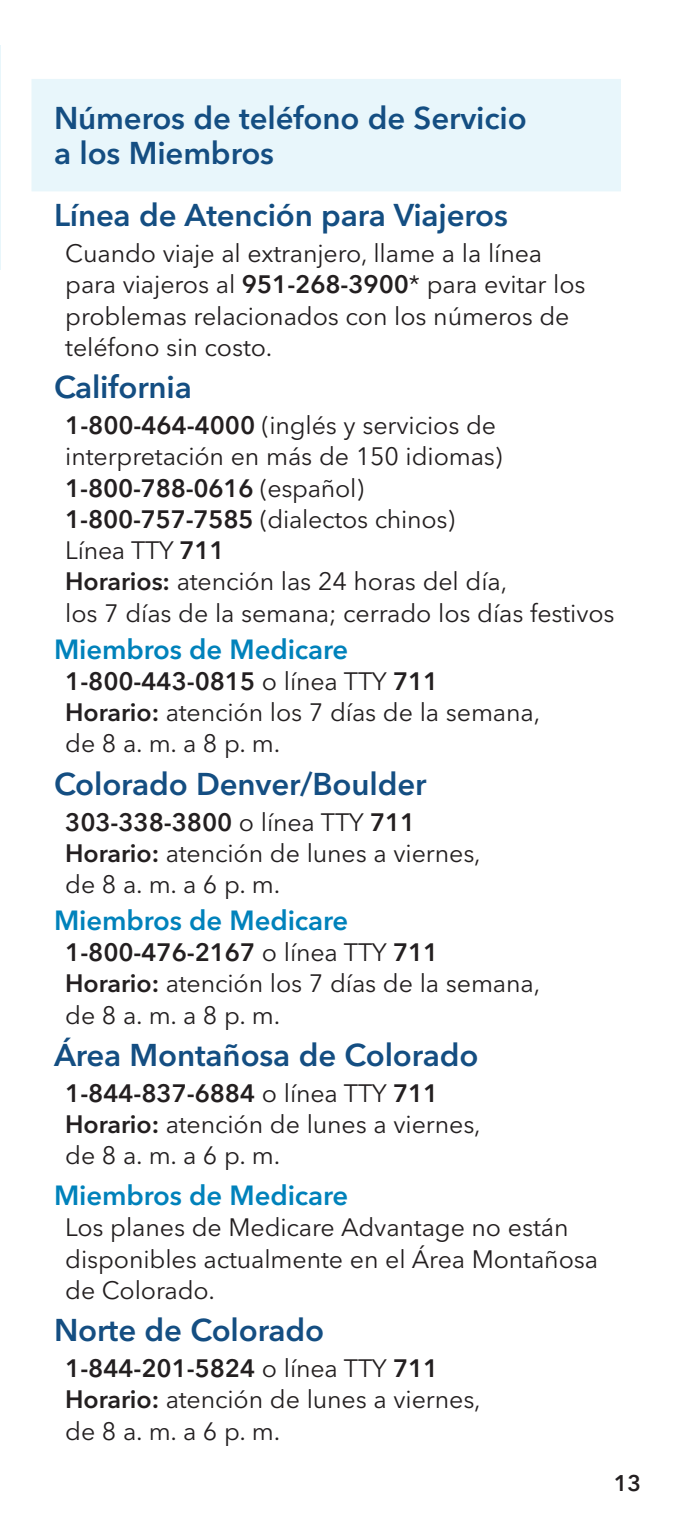
<style>
.page{position:relative;width:675px;height:1530px;background:#fff}
.page>*{position:absolute;margin:0;border:0;box-sizing:border-box;transform-origin:0 0}
.Service_Area{font:600 31.25px/35px "Avenir Next LT Pro";letter-spacing:-.005em;color:#144e82}
.Service_Subhead{font:600 27.5px "Avenir Next LT Pro";letter-spacing:-.005em;color:#0082bb}
.Service_Hours{font:25px/31.2px "Avenir Next LT Pro";letter-spacing:-.005em;color:#231f20}
.Service_Info{font:25px/31.2px "Avenir Next LT Pro";letter-spacing:-.005em;color:#231f20}
.Service_Info-2{font:600 25px "Avenir Next LT Pro";letter-spacing:-.005em;color:#231f20}
.t1{font:600 22.5px "Avenir Next LT Pro";color:#231f20}
.s1{font-weight:600}
.s2{font-weight:400}
</style>
<div class="page">
<hr style="left:0;top:45px;width:1px;height:225px;background:#e8f6fb">
<div style="left:32px;top:79px;width:589px;height:112px;background:#e8f6fb"></div>
<p class="Service_Area" style="left:54px;top:100px;width:474px">Números de teléfono de Servicio a los Miembros</p>
<p class="Service_Area" style="left:54px;top:198px;width:456px">Línea de Atención para Viajeros</p>
<p class="Service_Info" style="left:65px;top:238px;width:522px">Cuando viaje al extranjero, llame a la línea para viajeros al <span class="s1">951-268-3900</span>* para evitar los problemas relacionados con los números de teléfono sin costo.</p>
<p class="Service_Area" style="left:54px;top:370px;width:140px">California</p>
<p class="Service_Info" style="left:65px;top:410px;width:439px"><span class="s1">1-800-464-4000</span> (inglés y servicios de interpretación en más de 150 idiomas)</p>
<p class="Service_Info-2" style="left:65px;top:473px;width:300px">1-800-788-0616 <span class="s2">(español)</span></p>
<p class="Service_Info" style="left:65px;top:504px;width:391px"><span class="s1">1-800-757-7585</span> (dialectos chinos)<br>Línea TTY <span class="s1">711</span></p>
<p class="Service_Hours" style="left:65px;top:566px;width:551px"><span class="s1">Horarios:</span> atención las 24 horas del día,<br>los 7 días de la semana; cerrado los días festivos</p>
<p class="Service_Subhead" style="left:54px;top:632px;width:296px">Miembros de Medicare</p>
<p class="Service_Info-2" style="left:65px;top:666px;width:375px">1-800-443-0815 <span class="s2">o línea TTY</span> 711</p>
<p class="Service_Hours" style="left:65px;top:697px;width:477px"><span class="s1">Horario:</span> atención los 7 días de la semana, de 8 a. m. a 8 p. m.</p>
<p class="Service_Area" style="left:54px;top:766px;width:374px">Colorado Denver/Boulder</p>
<p class="Service_Info-2" style="left:65px;top:807px;width:352px">303-338-3800 <span class="s2">o línea TTY</span> 711</p>
<p class="Service_Hours" style="left:65px;top:837px;width:417px"><span class="s1">Horario:</span> atención de lunes a viernes, de 8 a. m. a 6 p. m.</p>
<p class="Service_Subhead" style="left:54px;top:904px;width:296px">Miembros de Medicare</p>
<p class="Service_Info-2" style="left:65px;top:937px;width:375px">1-800-476-2167 <span class="s2">o línea TTY</span> 711</p>
<p class="Service_Hours" style="left:65px;top:968px;width:477px"><span class="s1">Horario:</span> atención los 7 días de la semana, de 8 a. m. a 8 p. m.</p>
<p class="Service_Area" style="left:54px;top:1038px;width:426px">Área Montañosa de Colorado</p>
<p class="Service_Info-2" style="left:65px;top:1078px;width:375px">1-844-837-6884 <span class="s2">o línea TTY</span> 711</p>
<p class="Service_Hours" style="left:65px;top:1109px;width:417px"><span class="s1">Horario:</span> atención de lunes a viernes, de 8 a. m. a 6 p. m.</p>
<p class="Service_Subhead" style="left:54px;top:1179px;width:296px">Miembros de Medicare</p>
<p class="Service_Hours" style="left:65px;top:1212px;width:534px">Los planes de Medicare Advantage no están disponibles actualmente en el Área Montañosa de Colorado.</p>
<p class="Service_Area" style="left:54px;top:1313px;width:272px">Norte de Colorado</p>
<p class="Service_Info-2" style="left:65px;top:1353px;width:375px">1-844-201-5824 <span class="s2">o línea TTY</span> 711</p>
<p class="Service_Hours" style="left:65px;top:1384px;width:417px"><span class="s1">Horario:</span> atención de lunes a viernes, de 8 a. m. a 6 p. m.</p>
<p class="t1" style="left:614px;top:1469px;width:29px">13</p>
</div>
